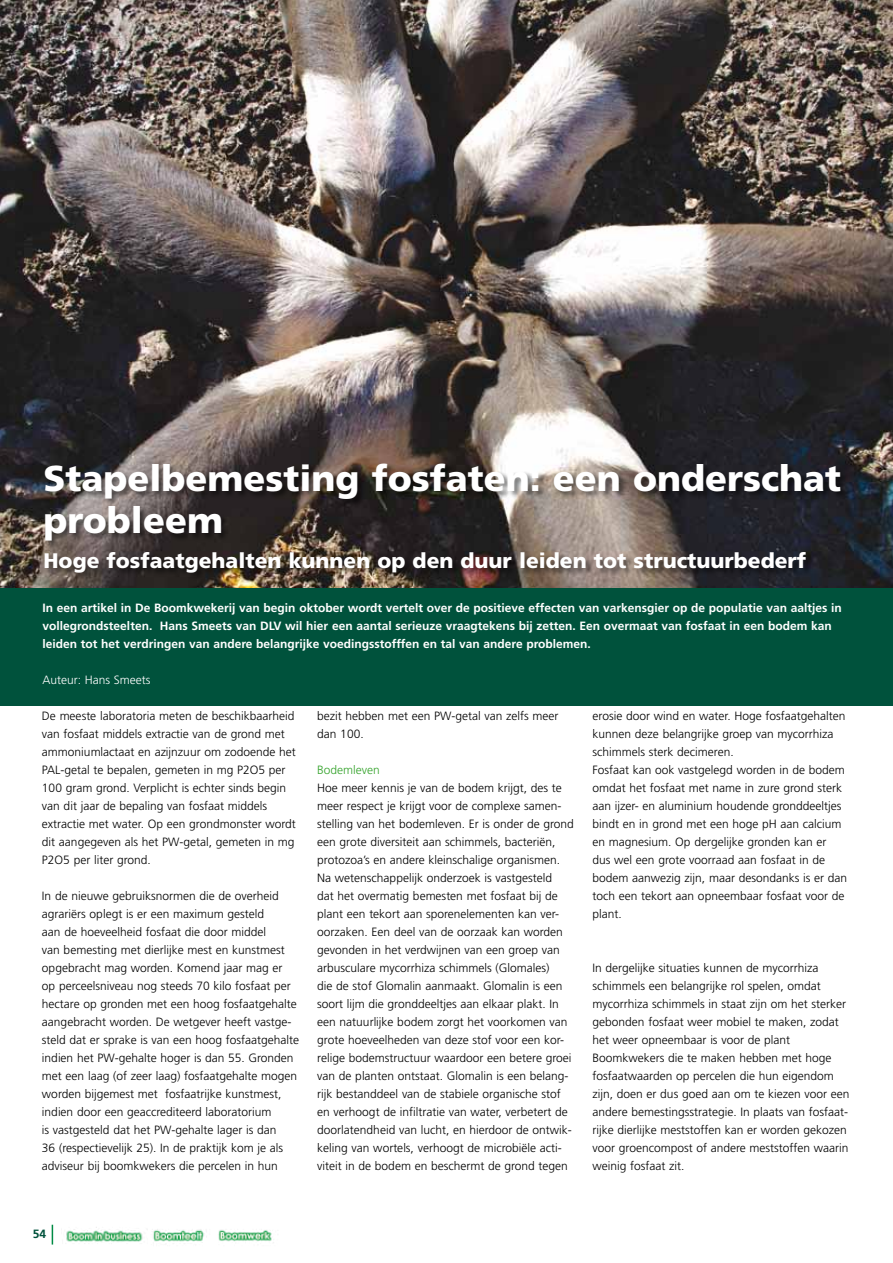
<style>
.page{position:relative;width:893px;height:1263px;background:#fff}
.page>*{position:absolute;margin:0;border:0;box-sizing:border-box;transform-origin:0 0}
.t1{font:900 36px/42px "Frutiger";color:#fff}
.t2{font:900 21px "Frutiger";color:#fff}
.t3{font:300 12px/18px "Frutiger";color:#000}
.t4{font:700 12px/18px "Frutiger";color:#fff}
.t5{font:300 12px "Frutiger";color:#fff}
.t6{font:300 12px "Frutiger";color:#35a32c}
.t7{font:700 12px "Frutiger";color:#00523c}
</style>
<div class="page">
<svg style="left:52px;top:1225px;width:1px;height:19px"></svg>
<img style="left:66px;top:1227px;width:77px;height:15px">
<img style="left:153px;top:1229px;width:51px;height:13px">
<img style="left:218px;top:1230px;width:56px;height:13px">
<img style="left:0;top:0;width:893px;height:589px">
<div style="left:0;top:589px;width:893px;height:117px;background:#00523c"></div>
<div style="left:45px;top:463px;width:804px;height:86px;background:#000;opacity:.5"></div>
<div style="left:44px;top:552px;width:770px;height:29px;background:#000;opacity:.5"></div>
<h1 class="t1" style="left:43px;top:457px;width:799px">Stapelbemesting fosfaten: een onderschat probleem</h1>
<h2 class="t2" style="left:43px;top:548px;width:764px">Hoge fosfaatgehalten kunnen op den duur leiden tot structuurbederf</h2>
<p class="t4" style="left:43px;top:599px;width:801px">In een artikel in De Boomkwekerij van begin oktober wordt vertelt over de positieve effecten van varkensgier op de populatie van aaltjes in vollegrondsteelten. Hans Smeets van DLV wil hier een aantal serieuze vraagtekens bij zetten. Een overmaat van fosfaat in een bodem kan leiden tot het verdringen van andere belangrijke voedingsstofffen en tal van andere problemen.</p>
<p class="t5" style="left:43px;top:673px;width:110px">Auteur: Hans Smeets</p>
<p class="t3" style="left:42px;top:707px;width:255px">De meeste laboratoria meten de beschikbaarheid van fosfaat middels extractie van de grond met ammoniumlactaat en azijnzuur om zodoende het PAL-getal te bepalen, gemeten in mg P2O5 per 100 gram grond. Verplicht is echter sinds begin van dit jaar de bepaling van fosfaat middels extractie met water. Op een grondmonster wordt dit aangegeven als het PW-getal, gemeten in mg P2O5 per liter grond.</p>
<p class="t3" style="left:42px;top:887px;width:259px">In de nieuwe gebruiksnormen die de overheid agrariërs oplegt is er een maximum gesteld<br>aan de hoeveelheid fosfaat die door middel<br>van bemesting met dierlijke mest en kunstmest opgebracht mag worden. Komend jaar mag er<br>op perceelsniveau nog steeds 70 kilo fosfaat per hectare op gronden met een hoog fosfaatgehalte aangebracht worden. De wetgever heeft vastge&shy;steld dat er sprake is van een hoog fosfaatgehalte indien het PW-gehalte hoger is dan 55. Gronden met een laag (of zeer laag) fosfaatgehalte mogen worden bijgemest met fosfaatrijke kunstmest, indien door een geaccrediteerd laboratorium<br>is vastgesteld dat het PW-gehalte lager is dan<br>36 (respectievelijk 25). In de praktijk kom je als adviseur bij boomkwekers die percelen in hun</p>
<p class="t3" style="left:317px;top:707px;width:243px">bezit hebben met een PW-getal van zelfs meer dan 100.</p>
<p class="t6" style="left:317px;top:763px;width:64px">Bodemleven</p>
<p class="t3" style="left:317px;top:779px;width:258px">Hoe meer kennis je van de bodem krijgt, des te meer respect je krijgt voor de complexe samen&shy;stelling van het bodemleven. Er is onder de grond een grote diversiteit aan schimmels, bacteriën, protozoa’s en andere kleinschalige organismen.<br>Na wetenschappelijk onderzoek is vastgesteld<br>dat het overmatig bemesten met fosfaat bij de plant een tekort aan sporenelementen kan ver&shy;oorzaken. Een deel van de oorzaak kan worden gevonden in het verdwijnen van een groep van arbusculare mycorrhiza schimmels (Glomales)<br>die de stof Glomalin aanmaakt. Glomalin is een soort lijm die gronddeeltjes aan elkaar plakt. In een natuurlijke bodem zorgt het voorkomen van grote hoeveelheden van deze stof voor een kor&shy;relige bodemstructuur waardoor een betere groei van de planten ontstaat. Glomalin is een belang&shy;rijk bestanddeel van de stabiele organische stof en verhoogt de infiltratie van water, verbetert de doorlatendheid van lucht, en hierdoor de ontwik&shy;keling van wortels, verhoogt de microbiële acti&shy;viteit in de bodem en beschermt de grond tegen</p>
<p class="t3" style="left:593px;top:707px;width:256px">erosie door wind en water. Hoge fosfaatgehalten kunnen deze belangrijke groep van mycorrhiza schimmels sterk decimeren.<br>Fosfaat kan ook vastgelegd worden in de bodem omdat het fosfaat met name in zure grond sterk aan ijzer- en aluminium houdende gronddeeltjes bindt en in grond met een hoge pH aan calcium en magnesium. Op dergelijke gronden kan er dus wel een grote voorraad aan fosfaat in de bodem aanwezig zijn, maar desondanks is er dan toch een tekort aan opneembaar fosfaat voor de plant.</p>
<p class="t3" style="left:593px;top:959px;width:258px">In dergelijke situaties kunnen de mycorrhiza schimmels een belangrijke rol spelen, omdat mycorrhiza schimmels in staat zijn om het sterker gebonden fosfaat weer mobiel te maken, zodat het weer opneembaar is voor de plant Boomkwekers die te maken hebben met hoge fosfaatwaarden op percelen die hun eigendom zijn, doen er dus goed aan om te kiezen voor een andere bemestingsstrategie. In plaats van fosfaat&shy;rijke dierlijke meststoffen kan er worden gekozen voor groencompost of andere meststoffen waarin weinig fosfaat zit.</p>
<p class="t7" style="left:33px;top:1227px;width:15px">54</p>
</div>
